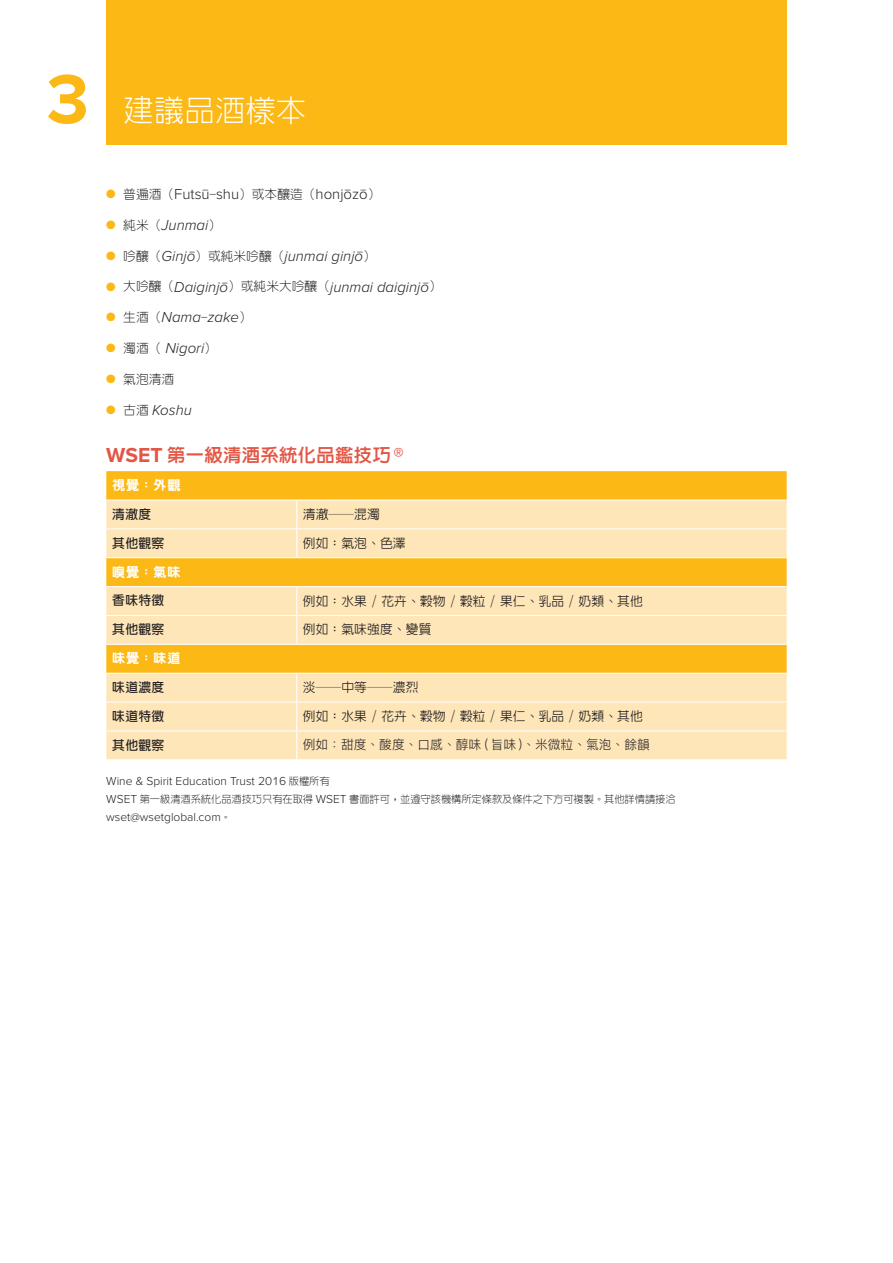
<style>
.page{position:relative;width:893px;height:1263px;background:#fff}
.page>*{position:absolute;margin:0;border:0;box-sizing:border-box;transform-origin:0 0}
.t1{font:700 72px "Proxima Nova";color:#fcb814}
.H1_24_24{font:300 30.6px "AR New Hei B5";color:#fff}
.H2_14_14{font:800 18.3px "AR New Hei B5";letter-spacing:.015em;color:#e35645}
.t2{font:italic 300 15px "Proxima Nova";color:#231f20}
.t3{font:300 15px "Proxima Nova";color:#231f20}
._10_12_table_Bd_CAP{font:800 13.2px "AR New Hei B5";letter-spacing:.05em;color:#fff}
.B1_10_12_semiBD{font:500 12.75px "AR New Hei B5";letter-spacing:.01em;color:#231f20}
.t4{font:300 12.75px "Ping Fang TC";color:#231f20}
._10_12_table_Bd{font:700 12.75px "AR New Hei B5";letter-spacing:.025em;color:#231f20}
.t5{font:300 12.75px "AR New Hei B5";color:#231f20}
.Imprint__8_10{font:300 12px "Proxima Nova";color:#231f20}
.Imprint__8_10-2{font:300 10.2px "AR New Hei B5";color:#231f20}
.s1{color:#fcb814}
.s2{font-family:"AR New Hei B5";font-size:12.75px}
.s3{font-family:"AR New Hei B5";font-style:normal;font-size:12.75px}
.s4{font-family:"Proxima Nova";font-weight:700;font-size:21px}
.s5{font-family:"AR New Hei B5";font-size:10.2px}
.s6{font-family:"Proxima Nova";font-size:12px}
</style>
<div class="page">
<svg style="left:106px;top:471px;width:681px;height:29px;background:#fcb919"></svg>
<svg style="left:106px;top:501px;width:681px;height:258px;background:#fddc95"></svg>
<svg style="left:296px;top:501px;width:1px;height:56px"></svg>
<svg style="left:296px;top:587px;width:1px;height:57px"></svg>
<svg style="left:296px;top:674px;width:1px;height:85px"></svg>
<hr style="left:106px;top:528px;width:191px;height:1px;background:#fff">
<hr style="left:297px;top:528px;width:490px;height:1px;background:#fff">
<hr style="left:106px;top:557px;width:191px;height:1px;background:#fff">
<hr style="left:297px;top:557px;width:490px;height:1px;background:#fff">
<hr style="left:106px;top:586px;width:191px;height:1px;background:#fff">
<hr style="left:297px;top:586px;width:490px;height:1px;background:#fff">
<hr style="left:106px;top:615px;width:191px;height:1px;background:#fff">
<hr style="left:297px;top:615px;width:490px;height:1px;background:#fff">
<hr style="left:106px;top:644px;width:191px;height:1px;background:#fff">
<hr style="left:297px;top:644px;width:490px;height:1px;background:#fff">
<hr style="left:106px;top:673px;width:191px;height:1px;background:#fff">
<hr style="left:297px;top:673px;width:490px;height:1px;background:#fff">
<hr style="left:106px;top:702px;width:191px;height:1px;background:#fff">
<hr style="left:297px;top:702px;width:490px;height:1px;background:#fff">
<hr style="left:106px;top:730px;width:191px;height:1px;background:#fff">
<hr style="left:297px;top:730px;width:490px;height:1px;background:#fff">
<div style="left:106px;top:0;width:681px;height:144px;background:#fcb814"></div>
<p class="t1" style="left:47px;top:58px;width:44px">3</p>
<p class="H1_24_24" style="left:123px;top:95px;width:185px">建議品酒樣本</p>
<p class="t3" style="left:106px;top:185px;width:276px"><span class="s1">●</span> <span class="s2">普遍酒（</span>Futsū<span class="s2">-</span>shu<span class="s2">）或本釀造（</span>honjōzō<span class="s2">）</span></p>
<p class="t2" style="left:106px;top:217px;width:116px"><span class="s1">●</span> <span class="s3">純米（</span>Junmai<span class="s3">）</span></p>
<p class="t2" style="left:106px;top:247px;width:271px"><span class="s1">●</span> <span class="s3">吟釀（</span>Ginjō<span class="s3">）或純米吟釀（</span>junmai ginjō<span class="s3">）</span></p>
<p class="t2" style="left:106px;top:278px;width:337px"><span class="s1">●</span> <span class="s3">大吟釀（</span>Daiginjō<span class="s3">）或純米大吟釀（</span>junmai daiginjō<span class="s3">）</span></p>
<p class="t2" style="left:106px;top:309px;width:147px"><span class="s1">●</span> <span class="s3">生酒（</span>Nama<span class="s3">-</span>zake<span class="s3">）</span></p>
<p class="t2" style="left:106px;top:340px;width:112px"><span class="s1">●</span> <span class="s3">濁酒（</span> Nigori<span class="s3">）</span></p>
<p class="t5" style="left:106px;top:373px;width:70px"><span class="s1">●</span> 氣泡清酒</p>
<p class="t2" style="left:106px;top:402px;width:87px"><span class="s1">●</span> <span class="s3">古酒</span> Koshu</p>
<p class="H2_14_14" style="left:106px;top:446px;width:299px"><span class="s4">WSET</span> 第一級清酒系統化品鑑技巧<span class="s4">®</span></p>
<p class="_10_12_table_Bd_CAP" style="left:112px;top:478px;width:70px">視覺：外觀</p>
<p class="_10_12_table_Bd" style="left:112px;top:508px;width:40px">清澈度</p>
<p class="B1_10_12_semiBD" style="left:303px;top:508px;width:79px">清澈─混濁</p>
<p class="_10_12_table_Bd" style="left:112px;top:536px;width:53px">其他觀察</p>
<p class="B1_10_12_semiBD" style="left:303px;top:536px;width:104px">例如：氣泡、色澤</p>
<p class="_10_12_table_Bd_CAP" style="left:112px;top:565px;width:70px">嗅覺：氣味</p>
<p class="_10_12_table_Bd" style="left:112px;top:594px;width:53px">香味特徵</p>
<p class="B1_10_12_semiBD" style="left:303px;top:594px;width:342px">例如：水果 / 花卉、穀物 / 穀粒 / 果仁、乳品 / 奶類、其他</p>
<p class="_10_12_table_Bd" style="left:112px;top:623px;width:53px">其他觀察</p>
<p class="B1_10_12_semiBD" style="left:303px;top:623px;width:130px">例如：氣味強度、變質</p>
<p class="_10_12_table_Bd_CAP" style="left:112px;top:652px;width:70px">味覺：味道</p>
<p class="_10_12_table_Bd" style="left:112px;top:681px;width:53px">味道濃度</p>
<p class="B1_10_12_semiBD" style="left:303px;top:681px;width:117px">淡─中等─濃烈</p>
<p class="_10_12_table_Bd" style="left:112px;top:710px;width:53px">味道特徵</p>
<p class="B1_10_12_semiBD" style="left:303px;top:710px;width:342px">例如：水果 / 花卉、穀物 / 穀粒 / 果仁、乳品 / 奶類、其他</p>
<p class="_10_12_table_Bd" style="left:112px;top:738px;width:53px">其他觀察</p>
<p class="t4" style="left:303px;top:737px;width:349px">例如：甜度、酸度、口感、醇味 (旨味 )、米微粒、氣泡、餘韻</p>
<p class="Imprint__8_10" style="left:106px;top:774px;width:225px">Wine &amp; Spirit Education Trust 2016 <span class="s5">版權所有</span></p>
<p class="Imprint__8_10-2" style="left:106px;top:794px;width:571px"><span class="s6">WSET</span> 第一級清酒系統化品酒技巧只有在取得 <span class="s6">WSET</span> 書面許可，並遵守該機構所定條款及條件之下方可複製。其他詳情請接洽</p>
<p class="Imprint__8_10" style="left:106px;top:810px;width:126px">wset@wsetglobal.com<span class="s5">。</span></p>
</div>
